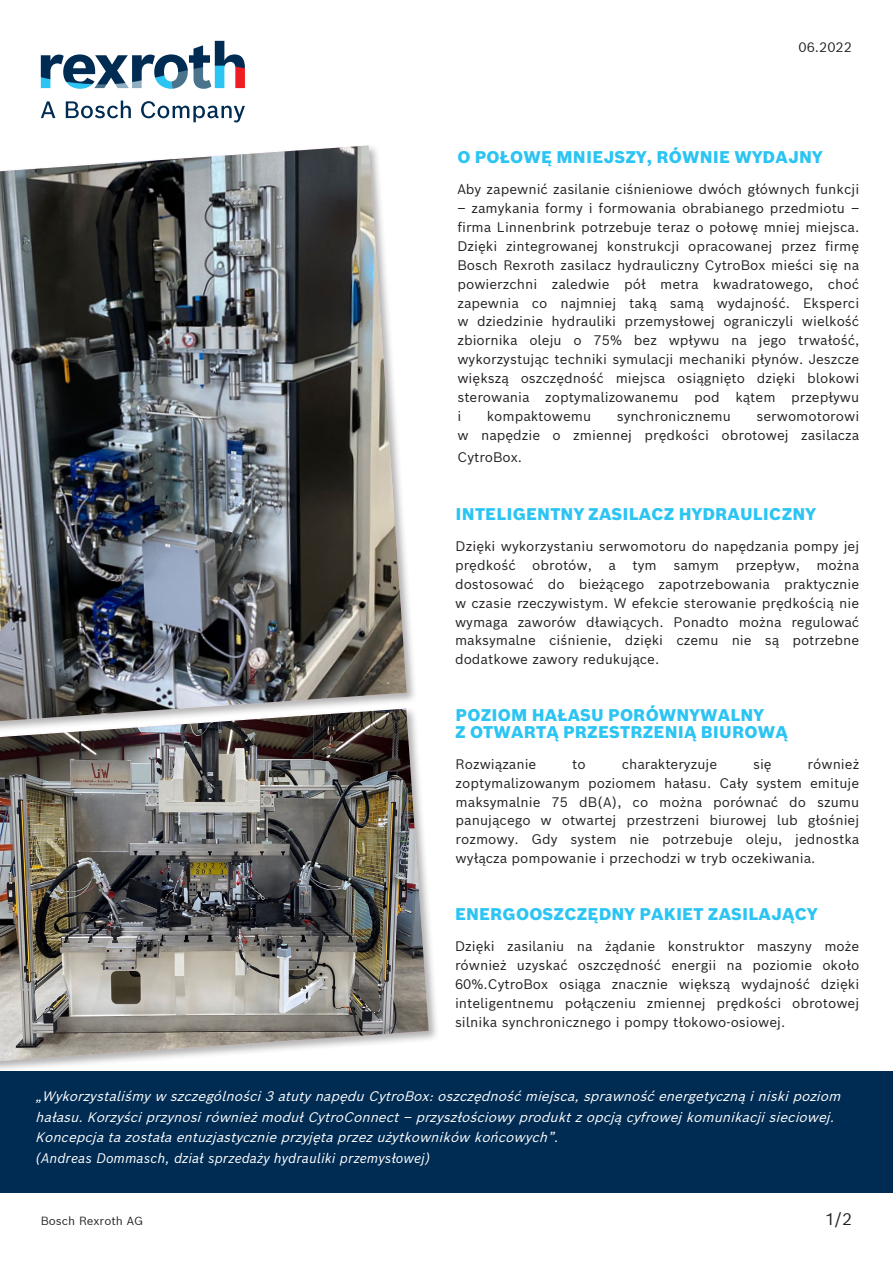
<style>
.page{position:relative;width:893px;height:1263px;background:#fff}
.page>*{position:absolute;margin:0;border:0;box-sizing:border-box;transform-origin:0 0}
.t1{font:900 16.5px/16.5px "Bosch Sans";letter-spacing:.01em;color:#2bc4f3}
.t2{font:16.5px "Bosch Sans";color:#231f20}
.t3{font:13.5px/18.9px "Bosch Sans";color:#231f20;text-align:justify}
.t4{font:italic 13.5px/20.4px "Bosch Sans";color:#fff}
.t5{font:italic 13.5px "Bosch Sans";color:#fff}
.t6{font:11.55px "Bosch Sans";color:#231f20}
</style>
<div class="page">
<svg style="left:41px;top:101px;width:14px;height:17px"></svg>
<svg style="left:66px;top:101px;width:65px;height:17px"></svg>
<svg style="left:141px;top:101px;width:104px;height:21px"></svg>
<svg style="left:41px;top:41px;width:204px;height:48px"></svg>
<div style="left:0;top:143px;width:418px;height:590px;background:#231f20;opacity:.35"></div>
<img style="left:0;top:146px;width:407px;height:560px">
<div style="left:0;top:706px;width:440px;height:367px;background:#231f20;opacity:.35"></div>
<img style="left:0;top:709px;width:429px;height:352px">
<div style="left:0;top:1071px;width:893px;height:122px;background:#002c53"></div>
<p class="t3" style="left:798px;top:37px;width:55px">06.2022</p>
<p class="t1" style="left:457px;top:148px;width:367px">O POŁOWĘ MNIEJSZY, RÓWNIE WYDAJNY</p>
<p class="t3" style="left:457px;top:179px;width:403px">Aby zapewnić zasilanie ciśnieniowe dwóch głównych funkcji</p>
<p class="t3" style="left:457px;top:197px;width:403px">– zamykania formy i formowania obrabianego przedmiotu – firma Linnenbrink potrzebuje teraz o połowę mniej miejsca.<br>Dzięki zintegrowanej konstrukcji opracowanej przez firmę Bosch Rexroth zasilacz hydrauliczny CytroBox mieści się na powierzchni zaledwie pół metra kwadratowego, choć zapewnia co najmniej taką samą wydajność. Eksperci w dziedzinie hydrauliki przemysłowej ograniczyli wielkość zbiornika oleju o 75% bez wpływu na jego trwałość, wykorzystując techniki symulacji mechaniki płynów. Jeszcze większą oszczędność miejsca osiągnięto dzięki blokowi sterowania zoptymalizowanemu pod kątem przepływu i</p>
<p class="t3" style="left:487px;top:405px;width:106px">kompaktowemu</p>
<p class="t3" style="left:617px;top:405px;width:116px">synchronicznemu</p>
<p class="t3" style="left:457px;top:405px;width:403px;text-align:right">serwomotorowi<br>w napędzie o zmiennej prędkości obrotowej zasilacza</p>
<p class="t3" style="left:457px;top:446px;width:66px">CytroBox.</p>
<p class="t1" style="left:456px;top:504px;width:362px">INTELIGENTNY ZASILACZ HYDRAULICZNY</p>
<p class="t3" style="left:455px;top:535px;width:406px">Dzięki wykorzystaniu serwomotoru do napędzania pompy jej prędkość obrotów, a tym samym przepływ, można dostosować do bieżącego zapotrzebowania praktycznie w czasie rzeczywistym. W efekcie sterowanie prędkością nie wymaga zaworów dławiących. Ponadto można regulować maksymalne ciśnienie, dzięki czemu nie są potrzebne dodatkowe zawory redukujące.</p>
<p class="t1" style="left:455px;top:706px;width:334px">POZIOM HAŁASU PORÓWNYWALNY<br>Z OTWARTĄ PRZESTRZENIĄ BIUROWĄ</p>
<p class="t3" style="left:456px;top:753px;width:82px">Rozwiązanie</p>
<p class="t3" style="left:572px;top:753px;width:15px">to</p>
<p class="t3" style="left:622px;top:753px;width:97px">charakteryzuje</p>
<p class="t3" style="left:753px;top:753px;width:20px">się</p>
<p class="t3" style="left:456px;top:753px;width:405px;text-indent:352px">również zoptymalizowanym poziomem hałasu. Cały system emituje maksymalnie 75 dB(A), co można porównać do szumu panującego w otwartej przestrzeni biurowej lub głośniej rozmowy. Gdy system nie potrzebuje oleju, jednostka wyłącza pompowanie i przechodzi w tryb oczekiwania.</p>
<p class="t1" style="left:455px;top:906px;width:364px">ENERGOOSZCZĘDNY PAKIET ZASILAJĄCY</p>
<p class="t3" style="left:455px;top:935px;width:406px">Dzięki zasilaniu na żądanie konstruktor maszyny może również uzyskać oszczędność energii na poziomie około 60%.CytroBox osiąga znacznie większą wydajność dzięki inteligentnemu połączeniu zmiennej prędkości obrotowej silnika synchronicznego i pompy tłokowo-osiowej.</p>
<p class="t4" style="left:35px;top:1085px;width:812px">„Wykorzystaliśmyw szczególności3atutynapęduCytroBox:oszczędnośćmiejsca,sprawnośćenergetycznąiniskipoziom hałasu.KorzyściprzynosirównieżmodułCytroConnect–przyszłościowyproduktzopcjącyfrowej komunikacjisieciowej .<br>Koncepcjatazostałaentuzjastycznieprzyjętaprzezużytkowników końcowych”.</p>
<p class="t5" style="left:35px;top:1146px;width:397px">(Andreas Dommasch, dział sprzedaży hydrauliki przemysłowej)</p>
<p class="t6" style="left:41px;top:1213px;width:104px">Bosch Rexroth AG</p>
<p class="t2" style="left:825px;top:1207px;width:29px">1/2</p>
</div>
